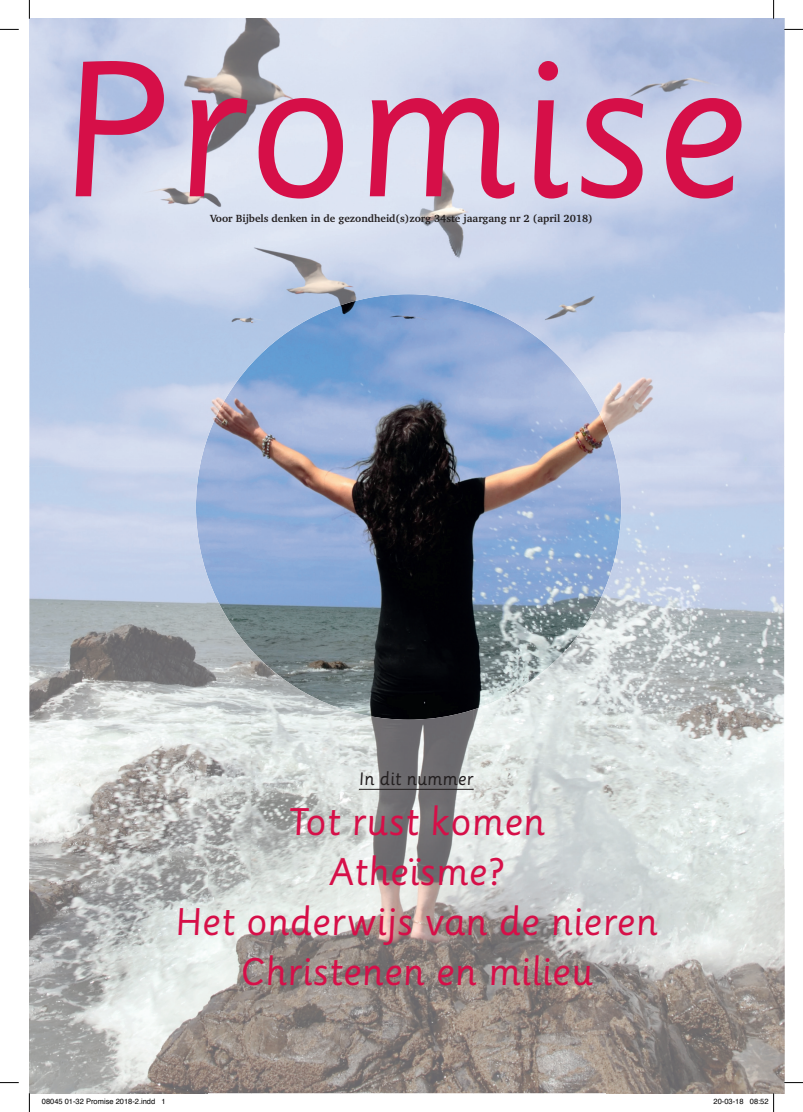
<style>
.page{position:relative;width:803px;height:1112px;background:#fff}
.page>*{position:absolute;margin:0;border:0;box-sizing:border-box;transform-origin:0 0}
.t1{font:188.75px "Sassoon Primary";color:#d60f48}
.t2{font:37.5px/50px "Sassoon Primary";color:#d60f48;text-align:center}
.t3{font:17.5px "Sassoon Primary";color:#231f20}
.t4{font:700 10.62px "Charter IT Cby BT";color:#231f20}
.t5{font:7.5px "Helvetica";color:#000}
</style>
<div class="page">
<img style="left:196px;top:294px;width:425px;height:425px;border-radius:213px">
<img style="left:29px;top:19px;width:533px;height:268px">
<img style="left:29px;top:287px;width:222px;height:179px">
<img style="left:251px;top:287px;width:312px;height:45px">
<img style="left:251px;top:331px;width:37px;height:33px">
<img style="left:529px;top:331px;width:255px;height:46px">
<img style="left:577px;top:376px;width:207px;height:90px">
<img style="left:29px;top:466px;width:178px;height:626px">
<img style="left:606px;top:466px;width:178px;height:626px">
<img style="left:207px;top:573px;width:44px;height:519px">
<img style="left:562px;top:583px;width:45px;height:509px">
<img style="left:251px;top:649px;width:89px;height:443px">
<img style="left:473px;top:653px;width:90px;height:439px">
<img style="left:340px;top:708px;width:134px;height:384px">
<hr style="left:359px;top:788px;width:115px;height:1px;background:#231f20">
<svg style="left:0;top:29px;width:19px;height:1px"></svg>
<svg style="left:784px;top:29px;width:19px;height:1px"></svg>
<svg style="left:0;top:1082px;width:19px;height:1px"></svg>
<svg style="left:784px;top:1081px;width:19px;height:2px"></svg>
<svg style="left:29px;top:0;width:1px;height:19px"></svg>
<svg style="left:29px;top:1092px;width:1px;height:19px"></svg>
<svg style="left:773px;top:0;width:1px;height:19px"></svg>
<svg style="left:713px;top:1092px;width:61px;height:19px"></svg>
<h1 class="t1" style="left:55px;top:19px;width:693px">Promise</h1>
<p class="t4" style="left:210px;top:212px;width:384px">Voor Bijbels denken in de gezondheid(s)zorg 34ste jaargang nr 2 (april 2018)</p>
<h3 class="t3" style="left:359px;top:768px;width:116px">In dit nummer</h3>
<h2 class="t2" style="left:175px;top:797px;width:484px">Tot rust komen<br>Atheïsme?<br>Het onderwijs van de nieren<br>Christenen en milieu</h2>
<p class="t5" style="left:42px;top:1095px;width:125px">08045 01-32 Promise 2018-2.indd 1</p>
<p class="t5" style="left:713px;top:1095px;width:57px">20-03-18 08:52</p>
</div>
